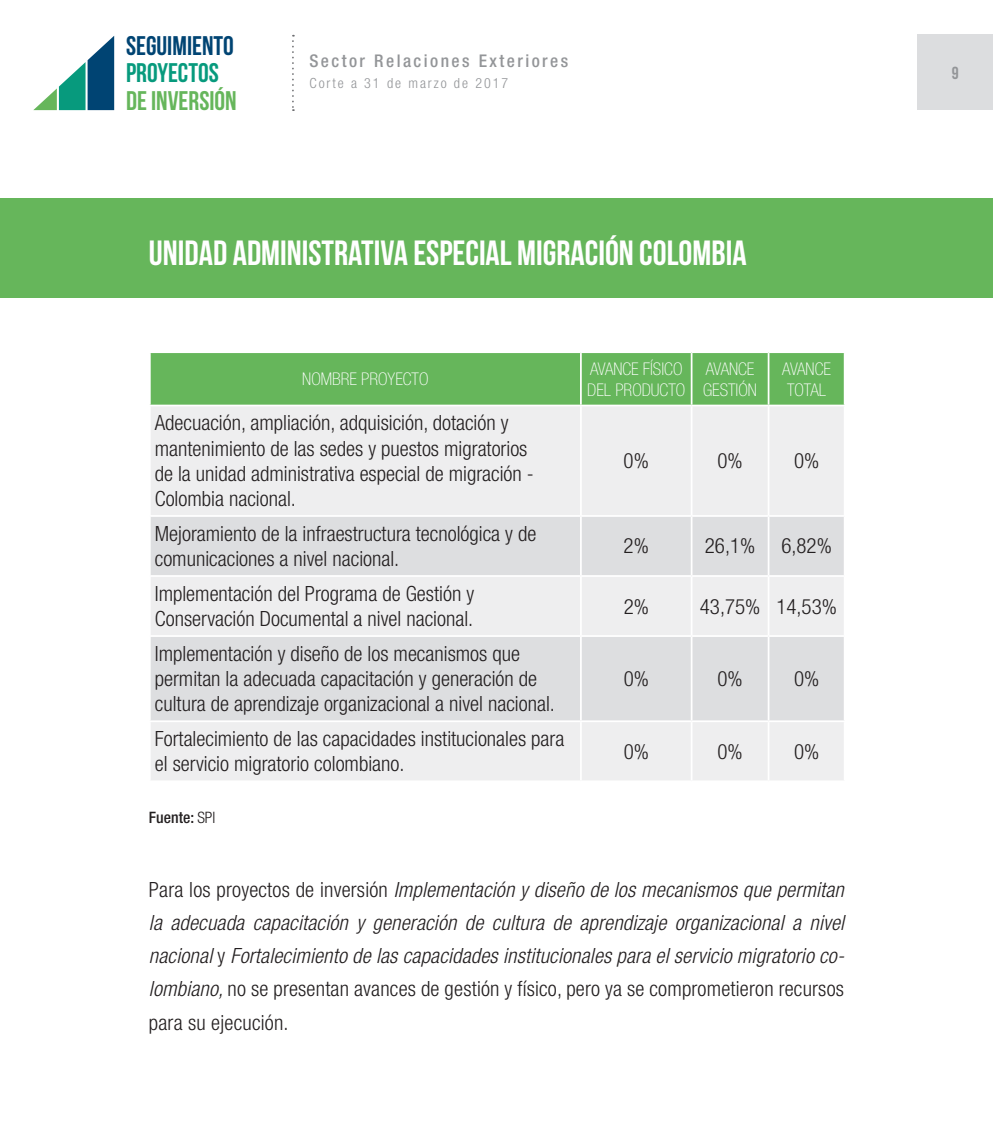
<style>
.page{position:relative;width:993px;height:1141px;background:#fff}
.page>*{position:absolute;margin:0;border:0;box-sizing:border-box;transform-origin:0 0}
.t1{font:35px "Bebas Neue";color:#fff}
.t2{font:26.95px "Bebas Neue";color:#004473}
.t3{font:26.95px "Bebas Neue";color:#66b65b}
.t4{font:26.95px "Bebas Neue";color:#079a7d}
.t5{font:300 condensed 21px/25.2px "Helvetica Neue LT Std";color:#231f20}
.t6{font:italic 300 condensed 21px/33.2px "Helvetica Neue LT Std";letter-spacing:.01em;color:#231f20;text-align:justify}
.t7{font:100 condensed 17.5px/21px "Helvetica Neue LT Std";color:#fff}
.t8{font:500 condensed 17.5px "Helvetica Neue LT Std";letter-spacing:.14em;color:#939598}
.t9{font:17.5px "Bebas Neue";color:#939598}
.t10{font:500 condensed 15.75px "Helvetica Neue LT Std";color:#231f20}
.t11{font:300 condensed 14px "Helvetica Neue LT Std";letter-spacing:.14em;color:#939598}
.s1{font-weight:300}
.s2{font-style:normal}
</style>
<div class="page">
<svg style="left:33px;top:36px;width:81px;height:74px"></svg>
<svg style="left:292px;top:35px;width:2px;height:76px"></svg>
<div style="left:917px;top:35px;width:75px;height:75px;background:#dcdddf"></div>
<div style="left:0;top:198px;width:992px;height:100px;background:#66b65b"></div>
<div style="left:151px;top:353px;width:692px;height:52px;background:#66b65b"></div>
<div style="left:151px;top:406px;width:692px;height:374px;background:#eeeeef"></div>
<svg style="left:151px;top:517px;width:692px;height:203px;background:#e2e2e4"></svg>
<hr style="left:580px;top:353px;width:1px;height:52px;background:#fff">
<hr style="left:690px;top:353px;width:2px;height:52px;background:#fff">
<hr style="left:767px;top:353px;width:2px;height:52px;background:#fff">
<hr style="left:580px;top:406px;width:1px;height:109px;background:#fff">
<hr style="left:690px;top:406px;width:2px;height:109px;background:#fff">
<hr style="left:767px;top:406px;width:2px;height:109px;background:#fff">
<hr style="left:149px;top:515px;width:431px;height:2px;background:#fff">
<hr style="left:580px;top:515px;width:111px;height:2px;background:#fff">
<hr style="left:580px;top:517px;width:1px;height:58px;background:#fff">
<hr style="left:691px;top:515px;width:77px;height:2px;background:#fff">
<hr style="left:690px;top:517px;width:2px;height:58px;background:#fff">
<hr style="left:768px;top:515px;width:77px;height:2px;background:#fff">
<hr style="left:767px;top:517px;width:2px;height:58px;background:#fff">
<hr style="left:149px;top:575px;width:431px;height:2px;background:#fff">
<hr style="left:580px;top:575px;width:111px;height:2px;background:#fff">
<hr style="left:580px;top:577px;width:1px;height:58px;background:#fff">
<hr style="left:691px;top:575px;width:77px;height:2px;background:#fff">
<hr style="left:690px;top:577px;width:2px;height:58px;background:#fff">
<hr style="left:768px;top:575px;width:77px;height:2px;background:#fff">
<hr style="left:767px;top:577px;width:2px;height:58px;background:#fff">
<hr style="left:149px;top:635px;width:431px;height:2px;background:#fff">
<hr style="left:580px;top:635px;width:111px;height:2px;background:#fff">
<hr style="left:580px;top:637px;width:1px;height:83px;background:#fff">
<hr style="left:691px;top:635px;width:77px;height:2px;background:#fff">
<hr style="left:690px;top:637px;width:2px;height:83px;background:#fff">
<hr style="left:768px;top:635px;width:77px;height:2px;background:#fff">
<hr style="left:767px;top:637px;width:2px;height:83px;background:#fff">
<hr style="left:149px;top:720px;width:431px;height:2px;background:#fff">
<hr style="left:580px;top:720px;width:111px;height:2px;background:#fff">
<hr style="left:580px;top:722px;width:1px;height:58px;background:#fff">
<hr style="left:691px;top:720px;width:77px;height:2px;background:#fff">
<hr style="left:690px;top:722px;width:2px;height:58px;background:#fff">
<hr style="left:768px;top:720px;width:77px;height:2px;background:#fff">
<hr style="left:767px;top:722px;width:2px;height:58px;background:#fff">
<p class="t2" style="left:126px;top:30px;width:109px">SEGUIMIENTO</p>
<p class="t4" style="left:126px;top:58px;width:94px">PROYECTOS</p>
<p class="t3" style="left:126px;top:86px;width:112px">DE INVERSIÓN</p>
<p class="t8" style="left:309px;top:51px;width:260px">Sector Relaciones Exteriores</p>
<p class="t11" style="left:309px;top:75px;width:200px">Corte a 31 de marzo de 2017</p>
<h1 class="t1" style="left:149px;top:233px;width:599px">UNIDAD ADMINISTRATIVA ESPECIAL MIGRACIÓN COLOMBIA</h1>
<p class="t7" style="left:302px;top:368px;width:128px">NOMBRE PROYECTO</p>
<p class="t5" style="left:155px;top:410px;width:380px">Adecuación, ampliación, adquisición, dotación y mantenimiento de las sedes y puestos migratorios de la unidad administrativa especial de migración - Colombia nacional.</p>
<p class="t5" style="left:155px;top:521px;width:383px">Mejoramiento de la infraestructura tecnológica y de comunicaciones a nivel nacional.</p>
<p class="t5" style="left:155px;top:581px;width:321px">Implementación del Programa de Gestión y<br>Conservación Documental a nivel nacional.</p>
<p class="t5" style="left:155px;top:641px;width:401px">Implementación y diseño de los mecanismos que permitan la adecuada capacitación y generación de cultura de aprendizaje organizacional a nivel nacional.</p>
<p class="t5" style="left:155px;top:726px;width:411px">Fortalecimiento de las capacidades institucionales para el servicio migratorio colombiano.</p>
<p class="t10" style="left:149px;top:808px;width:68px">Fuente: <span class="s1">SPI</span></p>
<p class="t7" style="left:587px;top:358px;width:99px">AVANCE FÍSICO<br>DEL PRODUCTO</p>
<p class="t7" style="left:703px;top:358px;width:55px">AVANCE<br>GESTIÓN</p>
<p class="t7" style="left:782px;top:358px;width:50px">AVANCE<br>TOTAL</p>
<p class="t5" style="left:623px;top:448px;width:27px">0%</p>
<p class="t5" style="left:717px;top:448px;width:27px">0%</p>
<p class="t5" style="left:793px;top:448px;width:27px">0%</p>
<p class="t5" style="left:623px;top:533px;width:27px">2%</p>
<p class="t5" style="left:704px;top:533px;width:128px">26,1% 6,82%</p>
<p class="t5" style="left:623px;top:593px;width:27px">2%</p>
<p class="t5" style="left:699px;top:593px;width:138px">43,75% 14,53%</p>
<p class="t5" style="left:623px;top:666px;width:27px">0%</p>
<p class="t5" style="left:717px;top:666px;width:27px">0%</p>
<p class="t5" style="left:793px;top:666px;width:27px">0%</p>
<p class="t5" style="left:623px;top:739px;width:27px">0%</p>
<p class="t5" style="left:717px;top:739px;width:27px">0%</p>
<p class="t5" style="left:793px;top:739px;width:27px">0%</p>
<p class="t6" style="left:149px;top:873px;width:696px"><span class="s2">Para los proyectos de inversión</span> Implementación y diseño de los mecanismos que permitan la adecuada capacitación y generación de cultura de aprendizaje organizacional a nivel nacional <span class="s2">y</span> Fortalecimiento de las capacidades institucionales para el servicio migratorio co&shy;lombiano, <span class="s2">no se presentan avances de gestión y físico, pero ya se comprometieron recursos para su ejecución.</span></p>
<p class="t9" style="left:951px;top:63px;width:8px">9</p>
</div>
